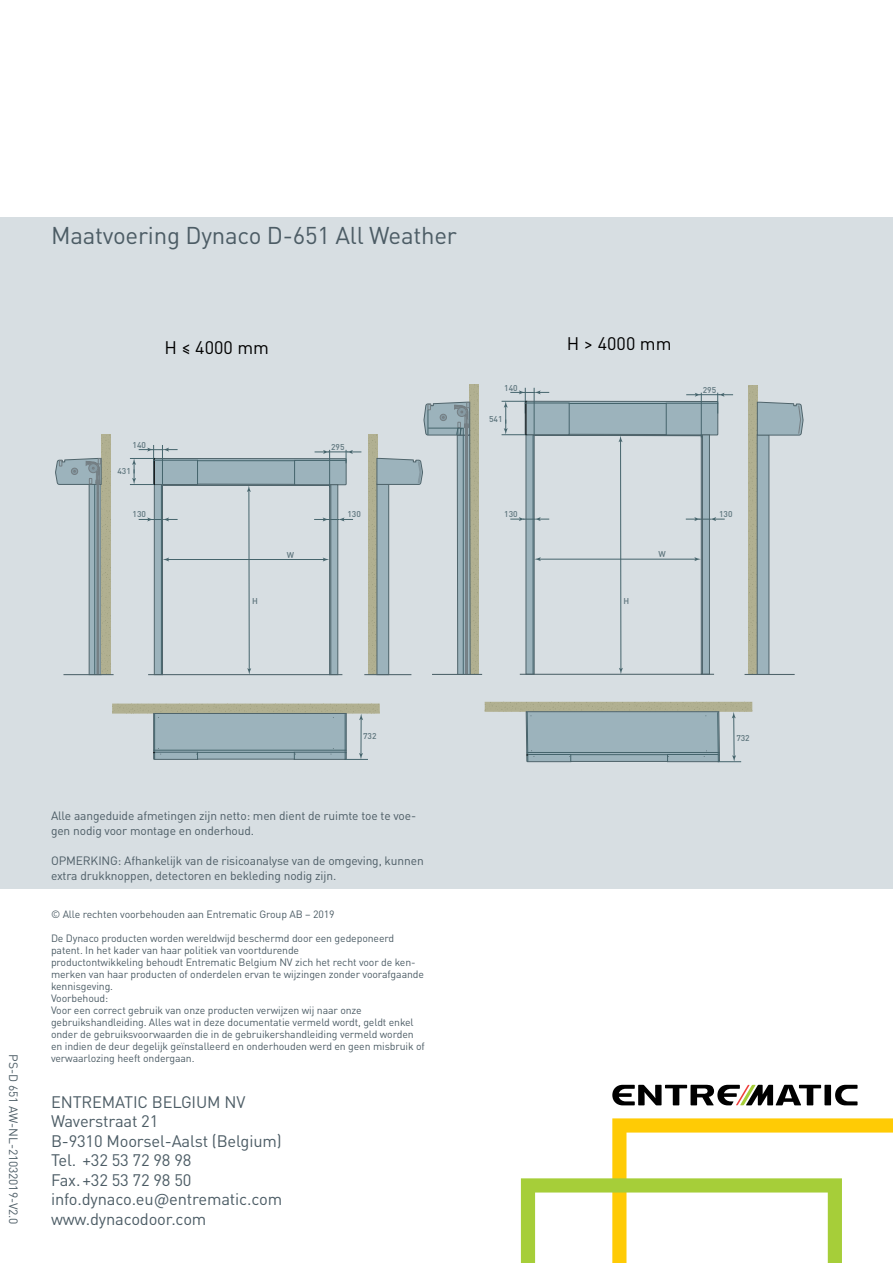
<style>
.page{position:relative;width:893px;height:1263px;background:#fff}
.page>*{position:absolute;margin:0;border:0;box-sizing:border-box;transform-origin:0 0}
.t1{font:24px "DINOT";letter-spacing:-.01em;color:#4c5c65}
.t2{font:18px "DINOT";color:#000}
.t3{font:16.5px/19.5px "DINOT";letter-spacing:-.01em;color:#4c5c65}
.t4{font:12px/15px "DINOT";letter-spacing:-.01em;color:#4c5c65}
.t5{font:10.5px/12px "DINOT";letter-spacing:-.01em;color:#4c5c65}
.t6{font:500 8.4px "DINOT";color:#5e757d}
</style>
<div class="page">
<svg style="left:521px;top:1118px;width:372px;height:145px"></svg>
<div style="left:0;top:217px;width:893px;height:672px;background:#d7dee2"></div>
<div style="left:824px;top:1085px;width:7px;height:20px;background:#000"></div>
<svg style="left:835px;top:1085px;width:22px;height:20px"></svg>
<svg style="left:612px;top:1085px;width:209px;height:20px"></svg>
<div style="left:526px;top:435px;width:8px;height:239px;background:#9cb3bc"></div>
<div style="left:526px;top:434px;width:8px;height:241px;border:1px solid #4f646b"></div>
<hr style="left:620px;top:440px;width:1px;height:230px;background:#45646c">
<svg style="left:619px;top:668px;width:4px;height:6px"></svg>
<hr style="left:539px;top:559px;width:157px;height:1px;background:#45646c">
<svg style="left:694px;top:557px;width:7px;height:4px"></svg>
<svg style="left:534px;top:557px;width:7px;height:4px"></svg>
<hr style="left:533px;top:435px;width:1px;height:239px;background:#45646c">
<div style="left:701px;top:435px;width:8px;height:239px;background:#9cb3bc"></div>
<div style="left:701px;top:434px;width:9px;height:241px;border:1px solid #4f646b"></div>
<svg style="left:510px;top:517px;width:39px;height:4px"></svg>
<svg style="left:686px;top:517px;width:39px;height:4px"></svg>
<svg style="left:502px;top:388px;width:231px;height:54px"></svg>
<hr style="left:702px;top:435px;width:1px;height:239px;background:#4f646b">
<hr style="left:520px;top:674px;width:194px;height:1px;background:#4f646b">
<div style="left:154px;top:484px;width:8px;height:191px;background:#9cb3bc"></div>
<div style="left:154px;top:484px;width:9px;height:191px;border:1px solid #4f646b"></div>
<div style="left:368px;top:435px;width:9px;height:240px;background:#b1b091"></div>
<svg style="left:91px;top:494px;width:6px;height:179px"></svg>
<div style="left:89px;top:484px;width:12px;height:191px;border:1px solid #4f646b"></div>
<div style="left:101px;top:435px;width:9px;height:240px;background:#b1b091"></div>
<hr style="left:249px;top:490px;width:1px;height:180px;background:#45646c">
<svg style="left:247px;top:668px;width:4px;height:6px"></svg>
<hr style="left:167px;top:559px;width:158px;height:1px;background:#45646c">
<svg style="left:323px;top:557px;width:6px;height:4px"></svg>
<svg style="left:163px;top:557px;width:6px;height:4px"></svg>
<hr style="left:364px;top:674px;width:47px;height:1px;background:#4f646b">
<svg style="left:55px;top:458px;width:47px;height:36px"></svg>
<div style="left:97px;top:483px;width:2px;height:191px;border:1px solid #747e83"></div>
<hr style="left:94px;top:484px;width:1px;height:191px;background:#45646c">
<hr style="left:161px;top:484px;width:1px;height:191px;background:#45646c">
<svg style="left:331px;top:492px;width:5px;height:181px"></svg>
<div style="left:329px;top:484px;width:9px;height:191px;border:1px solid #4f646b"></div>
<svg style="left:139px;top:517px;width:39px;height:4px"></svg>
<svg style="left:314px;top:517px;width:39px;height:4px"></svg>
<hr style="left:63px;top:674px;width:51px;height:1px;background:#4f646b">
<svg style="left:130px;top:445px;width:231px;height:47px"></svg>
<hr style="left:330px;top:485px;width:1px;height:190px;background:#4f646b">
<hr style="left:148px;top:674px;width:194px;height:1px;background:#4f646b">
<svg style="left:112px;top:703px;width:268px;height:57px"></svg>
<svg style="left:485px;top:701px;width:267px;height:62px"></svg>
<div style="left:470px;top:385px;width:9px;height:289px;background:#b1b091"></div>
<div style="left:457px;top:435px;width:14px;height:240px;border:1px solid #4f646b"></div>
<svg style="left:376px;top:401px;width:94px;height:274px"></svg>
<div style="left:465px;top:427px;width:3px;height:247px;border:1px solid #747e83"></div>
<hr style="left:432px;top:674px;width:50px;height:1px;background:#4f646b">
<div style="left:748px;top:385px;width:9px;height:289px;background:#b1b091"></div>
<div style="left:757px;top:435px;width:12px;height:239px;background:#9cb3bc"></div>
<div style="left:757px;top:434px;width:12px;height:241px;border:1px solid #4f646b"></div>
<hr style="left:744px;top:674px;width:51px;height:1px;background:#4f646b">
<svg style="left:756px;top:401px;width:48px;height:43px"></svg>
<h1 class="t1" style="left:51px;top:220px;width:407px">Maatvoering Dynaco D-651 All Weather</h1>
<p class="t6" style="left:133px;top:439px;width:15px">140</p>
<p class="t6" style="left:117px;top:466px;width:15px">431</p>
<p class="t6" style="left:133px;top:509px;width:15px">130</p>
<h2 class="t2" style="left:164px;top:336px;width:106px">H ≤ 4000 mm</h2>
<h2 class="t2" style="left:567px;top:332px;width:106px">H &gt; 4000 mm</h2>
<p class="t6" style="left:504px;top:382px;width:15px">140</p>
<p class="t6" style="left:252px;top:596px;width:7px">H</p>
<p class="t6" style="left:287px;top:549px;width:9px">W</p>
<p class="t6" style="left:331px;top:442px;width:15px">295</p>
<p class="t6" style="left:347px;top:509px;width:15px">130</p>
<p class="t6" style="left:489px;top:414px;width:15px">541</p>
<p class="t6" style="left:504px;top:509px;width:15px">130</p>
<p class="t6" style="left:624px;top:595px;width:7px">H</p>
<p class="t6" style="left:658px;top:549px;width:9px">W</p>
<p class="t6" style="left:703px;top:385px;width:15px">295</p>
<p class="t6" style="left:719px;top:509px;width:15px">130</p>
<p class="t4" style="left:21px;top:1054px;width:172px;rotate:90deg">PS-D 651 AW-NL-21032019-V2.0</p>
<p class="t6" style="left:363px;top:731px;width:15px">732</p>
<p class="t6" style="left:736px;top:733px;width:15px">732</p>
<p class="t4" style="left:51px;top:808px;width:367px">Alle aangeduide afmetingen zijn netto: men dient de ruimte toe te voe&shy;gen nodig voor montage en onderhoud.</p>
<p class="t4" style="left:51px;top:853px;width:374px">OPMERKING: Afhankelijk van de risicoanalyse van de omgeving, kunnen extra drukknoppen, detectoren en bekleding nodig zijn.</p>
<p class="t5" style="left:51px;top:908px;width:285px">© Alle rechten voorbehouden aan Entrematic Group AB – 2019</p>
<p class="t5" style="left:51px;top:932px;width:375px">De Dynaco producten worden wereldwijd beschermd door een gedeponeerd patent. In het kader van haar politiek van voortdurende<br>productontwikkeling behoudt Entrematic Belgium NV zich het recht voor de ken&shy;merken van haar producten of onderdelen ervan te wijzingen zonder voorafgaande kennisgeving.<br>Voorbehoud:<br>Voor een correct gebruik van onze producten verwijzen wij naar onze gebruikshandleiding. Alles wat in deze documentatie vermeld wordt, geldt enkel onder de gebruiksvoorwaarden die in de gebruikershandleiding vermeld worden en indien de deur degelijk geïnstalleerd en onderhouden werd en geen misbruik of verwaarlozing heeft ondergaan.</p>
<h3 class="t3" style="left:51px;top:1092px;width:233px">ENTREMATIC BELGIUM NV<br>Waverstraat 21<br>B-9310 Moorsel-Aalst (Belgium)<br>Tel. +32 53 72 98 98<br>Fax.+32 53 72 98 50 info.dynaco.eu@entrematic.com www.dynacodoor.com</h3>
</div>
